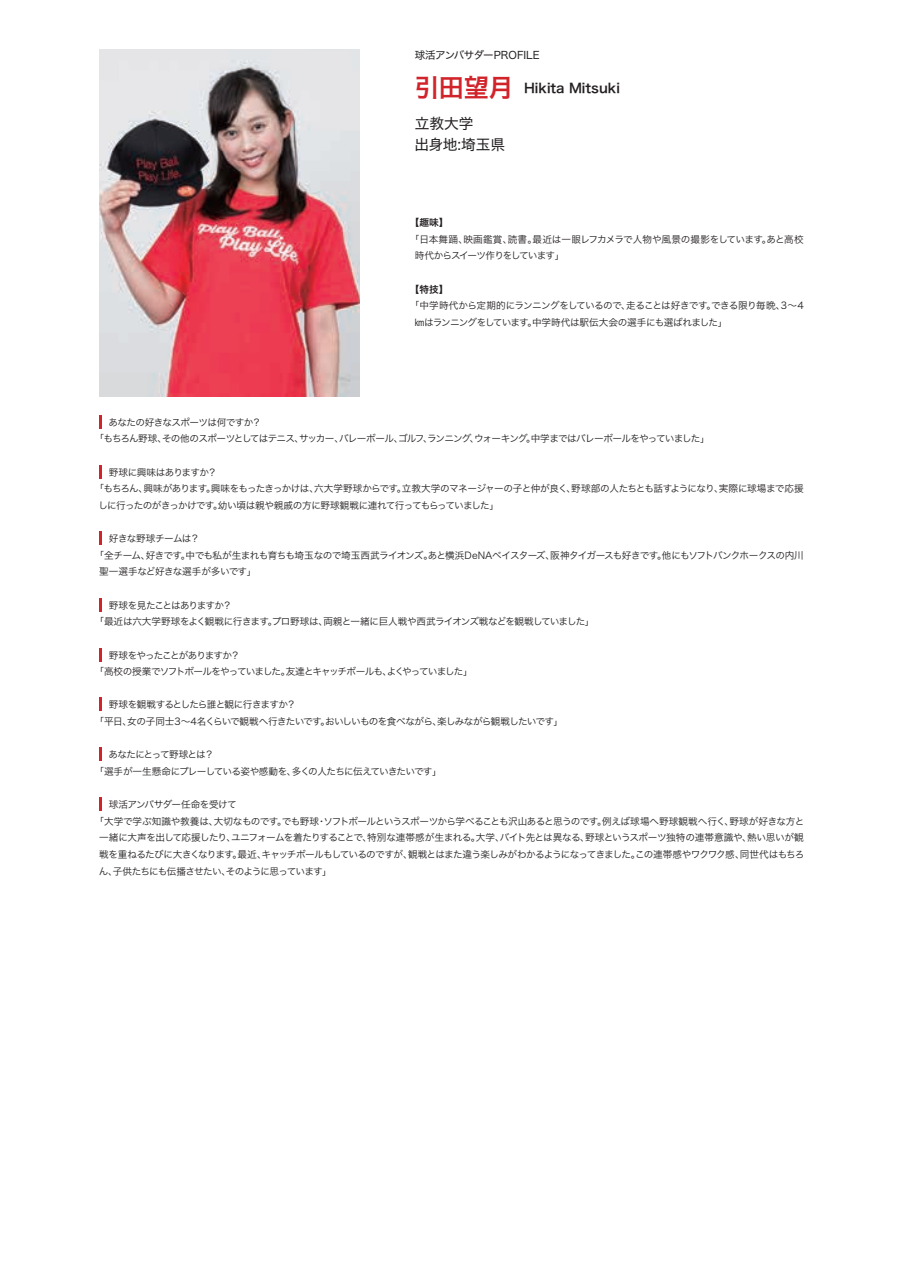
<style>
.page{position:relative;width:903px;height:1275px;background:#fff}
.page>*{position:absolute;margin:0;border:0;box-sizing:border-box;transform-origin:0 0}
.t1{font:14.7px/21px "Hiragino Sans W4";color:#231f20}
.t2{font:13.12px "Hiragino Sans W6";color:#231f20}
.t3{font:10.5px "Hiragino Sans W4";color:#231f20}
.t4{font:9.62px/16.6px "Hiragino Sans W3";letter-spacing:-.065em;color:#231f20}
.t5{font:9.62px "Hiragino Sans W3";letter-spacing:-.045em;color:#231f20}
.t6{font:9.62px/16.6px "Hiragino Sans W3";letter-spacing:-.1em;color:#231f20}
.t7{font:9.62px "Hiragino Sans W3";letter-spacing:-.03em;color:#231f20}
.t8{font:9.62px "Hiragino Sans W6";color:#231f20}
.s1{font-size:25.2px;color:#d1232a}
</style>
<div class="page">
<svg style="left:99px;top:415px;width:3px;height:13px"></svg>
<svg style="left:99px;top:465px;width:3px;height:13px"></svg>
<svg style="left:99px;top:532px;width:3px;height:13px"></svg>
<svg style="left:99px;top:598px;width:3px;height:13px"></svg>
<svg style="left:99px;top:648px;width:3px;height:13px"></svg>
<svg style="left:99px;top:698px;width:3px;height:13px"></svg>
<svg style="left:99px;top:748px;width:3px;height:13px"></svg>
<svg style="left:99px;top:798px;width:3px;height:13px"></svg>
<img style="left:99px;top:50px;width:261px;height:347px">
<p class="t3" style="left:415px;top:46px;width:126px">球活アンバサダーPROFILE</p>
<h2 class="t2" style="left:414px;top:76px;width:207px"><span class="s1">引田望月</span> Hikita Mitsuki</h2>
<h1 class="t1" style="left:414px;top:112px;width:92px">立教大学<br>出身地:埼玉県</h1>
<p class="t8" style="left:410px;top:214px;width:40px">【趣味】</p>
<p class="t4" style="left:415px;top:230px;width:390px;text-indent:-5px">「日本舞踊、映画鑑賞、読書。最近は一眼レフカメラで人物や風景の撮影をしています。あと高校時代からスイーツ作りをしています」</p>
<p class="t8" style="left:410px;top:280px;width:40px">【特技】</p>
<p class="t4" style="left:415px;top:297px;width:390px;text-indent:-5px">「中学時代から定期的にランニングをしているので、走ることは好きです。できる限り毎晩、3～4㎞はランニングをしています。中学時代は駅伝大会の選手にも選ばれました」</p>
<p class="t4" style="left:94px;top:413px;width:617px;text-indent:14px">あなたの好きなスポーツは何ですか？<br>「もちろん野球、その他のスポーツとしてはテニス、サッカー、バレーボール、ゴルフ、ランニング、ウォーキング。中学まではバレーボールをやっていました」</p>
<p class="t4" style="left:109px;top:463px;width:110px">野球に興味はありますか？</p>
<p class="t4" style="left:94px;top:480px;width:711px">「もちろん、興味があります。興味をもったきっかけは、六大学野球からです。立教大学のマネージャーの子と仲が良く、野球部の人たちとも話すようになり、実際に球場まで応援</p>
<p class="t4" style="left:98px;top:496px;width:402px">しに行ったのがきっかけです。幼い頃は親や親戚の方に野球観戦に連れて行ってもらっていました」</p>
<p class="t5" style="left:109px;top:530px;width:92px">好きな野球チームは？</p>
<p class="t4" style="left:94px;top:546px;width:711px">「全チーム、好きです。中でも私が生まれも育ちも埼玉なので埼玉西武ライオンズ。あと横浜DeNAベイスターズ、阪神タイガースも好きです。他にもソフトバンクホークスの内川</p>
<p class="t7" style="left:99px;top:563px;width:159px">聖一選手など好きな選手が多いです」</p>
<p class="t4" style="left:94px;top:596px;width:502px;text-indent:14px">野球を見たことはありますか？<br>「最近は六大学野球をよく観戦に行きます。プロ野球は、両親と一緒に巨人戦や西武ライオンズ戦などを観戦していました」</p>
<p class="t6" style="left:94px;top:646px;width:380px;text-indent:14px">野球をやったことがありますか？<br>「高校の授業でソフトボールをやっていました。友達とキャッチボールも、よくやっていました」</p>
<p class="t4" style="left:94px;top:696px;width:470px;text-indent:14px">野球を観戦するとしたら誰と観に行きますか？<br>「平日、女の子同士3～4名くらいで観戦へ行きたいです。おいしいものを食べながら、楽しみながら観戦したいです」</p>
<p class="t4" style="left:94px;top:746px;width:349px;text-indent:14px">あなたにとって野球とは？<br>「選手が一生懸命にプレーしている姿や感動を、多くの人たちに伝えていきたいです」</p>
<p class="t4" style="left:109px;top:795px;width:129px">球活アンバサダー任命を受けて</p>
<p class="t5" style="left:94px;top:813px;width:711px">「大学で学ぶ知識や教養は、大切なものです。でも野球・ソフトボールというスポーツから学べることも沢山あると思うのです。例えば球場へ野球観戦へ行く、野球が好きな方と</p>
<p class="t5" style="left:99px;top:829px;width:706px">一緒に大声を出して応援したり、ユニフォームを着たりすることで、特別な連帯感が生まれる。大学、バイト先とは異なる、野球というスポーツ独特の連帯意識や、熱い思いが観</p>
<p class="t4" style="left:99px;top:845px;width:707px">戦を重ねるたびに大きくなります。最近、キャッチボールもしているのですが、観戦とはまた違う楽しみがわかるようになってきました。この連帯感やワクワク感、同世代はもちろ</p>
<p class="t4" style="left:99px;top:862px;width:235px">ん、子供たちにも伝播させたい、そのように思っています」</p>
</div>
